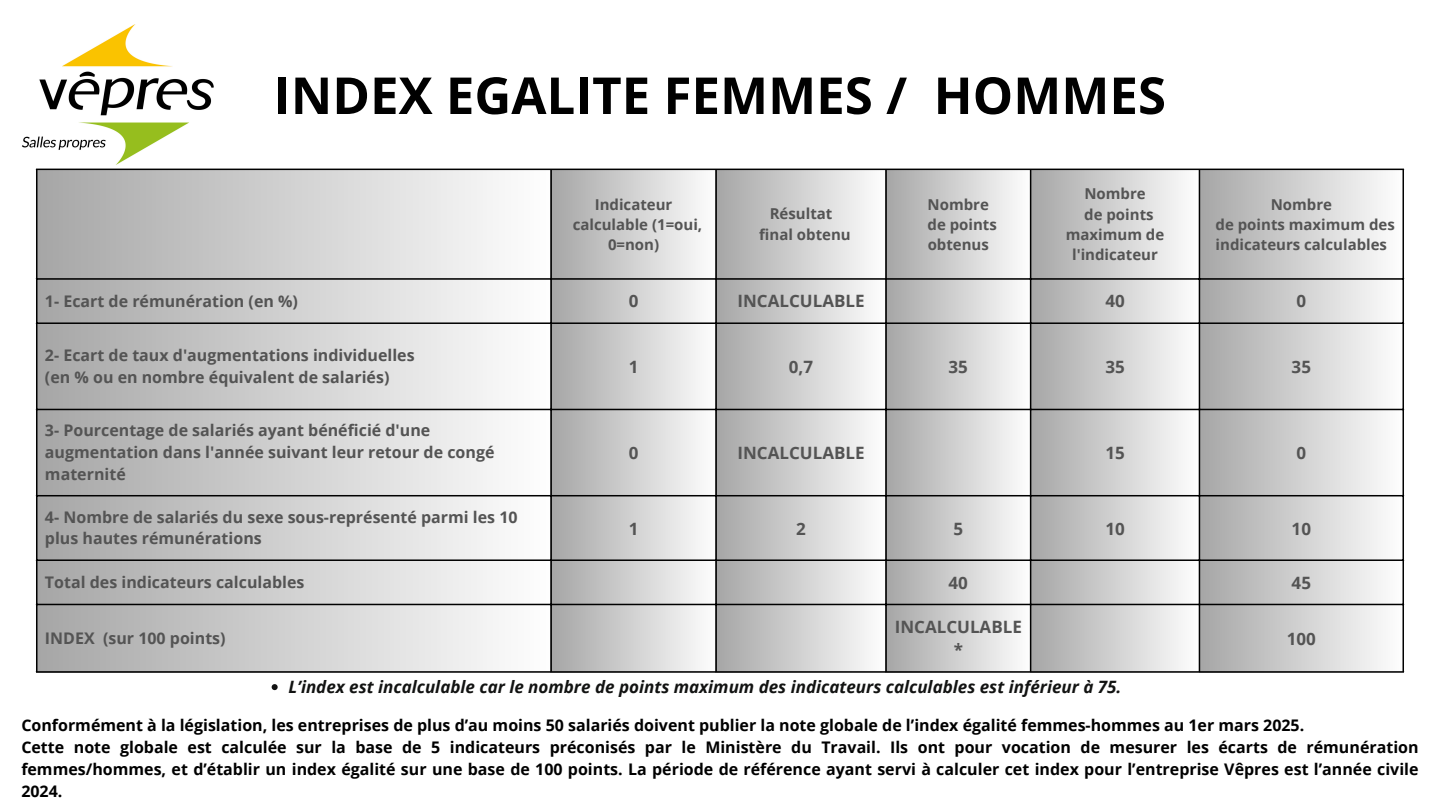
<style>
.page{position:relative;width:1440px;height:810px;background:#fff}
.page>*{position:absolute;margin:0;border:0;box-sizing:border-box;transform-origin:0 0}
.t1{font:700 51px "Open Sans";color:#000}
.t2{font:italic 700 17px "Open Sans";color:#121312}
.t3{font:700 17px/23.2px "Open Sans";color:#545454;text-align:center}
.t4{font:700 16px/21.8px "Open Sans";color:#000}
.t5{font:700 16px/21.8px "Open Sans";color:#545454}
.t6{font:700 15px/20.2px "Open Sans";color:#545454;text-align:center}
</style>
<div class="page">
<div style="left:37px;top:169px;width:514px;height:110px;background:linear-gradient(to right,#a6a6a6,#fefefe)"></div>
<div style="left:551px;top:169px;width:165px;height:110px;background:linear-gradient(to right,#a6a6a6,#fefefe)"></div>
<div style="left:716px;top:169px;width:170px;height:110px;background:linear-gradient(to right,#a6a6a6,#fdfdfd)"></div>
<div style="left:886px;top:169px;width:145px;height:110px;background:linear-gradient(to right,#a6a6a6,#fefefe)"></div>
<div style="left:1030px;top:169px;width:170px;height:110px;background:linear-gradient(to right,#a7a7a7,#fafafa)"></div>
<div style="left:1199px;top:169px;width:204px;height:110px;background:linear-gradient(to right,#a6a6a6,#fdfdfd)"></div>
<div style="left:37px;top:279px;width:514px;height:44px;background:linear-gradient(to right,#a6a6a6,#fefefe)"></div>
<div style="left:551px;top:279px;width:165px;height:44px;background:linear-gradient(to right,#a6a6a6,#fefefe)"></div>
<div style="left:716px;top:279px;width:170px;height:44px;background:linear-gradient(to right,#a6a6a6,#fdfdfd)"></div>
<div style="left:886px;top:279px;width:145px;height:44px;background:linear-gradient(to right,#a6a6a6,#fefefe)"></div>
<div style="left:1030px;top:279px;width:170px;height:44px;background:linear-gradient(to right,#a7a7a7,#fafafa)"></div>
<div style="left:1199px;top:279px;width:204px;height:44px;background:linear-gradient(to right,#a6a6a6,#fdfdfd)"></div>
<div style="left:37px;top:323px;width:514px;height:87px;background:linear-gradient(to right,#a6a6a6,#fefefe)"></div>
<div style="left:551px;top:323px;width:165px;height:87px;background:linear-gradient(to right,#a6a6a6,#fefefe)"></div>
<div style="left:716px;top:323px;width:170px;height:87px;background:linear-gradient(to right,#a6a6a6,#fdfdfd)"></div>
<div style="left:886px;top:323px;width:145px;height:87px;background:linear-gradient(to right,#a6a6a6,#fefefe)"></div>
<div style="left:1030px;top:323px;width:170px;height:87px;background:linear-gradient(to right,#a7a7a7,#fafafa)"></div>
<div style="left:1199px;top:323px;width:204px;height:87px;background:linear-gradient(to right,#a6a6a6,#fdfdfd)"></div>
<div style="left:37px;top:409px;width:514px;height:87px;background:linear-gradient(to right,#a6a6a6,#fefefe)"></div>
<div style="left:551px;top:409px;width:165px;height:87px;background:linear-gradient(to right,#a6a6a6,#fefefe)"></div>
<div style="left:716px;top:409px;width:170px;height:87px;background:linear-gradient(to right,#a6a6a6,#fdfdfd)"></div>
<div style="left:886px;top:409px;width:145px;height:87px;background:linear-gradient(to right,#a6a6a6,#fefefe)"></div>
<div style="left:1030px;top:409px;width:170px;height:87px;background:linear-gradient(to right,#a7a7a7,#fafafa)"></div>
<div style="left:1199px;top:409px;width:204px;height:87px;background:linear-gradient(to right,#a6a6a6,#fdfdfd)"></div>
<div style="left:37px;top:496px;width:514px;height:64px;background:linear-gradient(to right,#a6a6a6,#fefefe)"></div>
<div style="left:551px;top:496px;width:165px;height:64px;background:linear-gradient(to right,#a6a6a6,#fefefe)"></div>
<div style="left:716px;top:496px;width:170px;height:64px;background:linear-gradient(to right,#a6a6a6,#fdfdfd)"></div>
<div style="left:886px;top:496px;width:145px;height:64px;background:linear-gradient(to right,#a6a6a6,#fefefe)"></div>
<div style="left:1030px;top:496px;width:170px;height:64px;background:linear-gradient(to right,#a7a7a7,#fafafa)"></div>
<div style="left:1199px;top:496px;width:204px;height:64px;background:linear-gradient(to right,#a6a6a6,#fdfdfd)"></div>
<div style="left:37px;top:560px;width:514px;height:45px;background:linear-gradient(to right,#a6a6a6,#fefefe)"></div>
<div style="left:551px;top:560px;width:165px;height:45px;background:linear-gradient(to right,#a6a6a6,#fefefe)"></div>
<div style="left:716px;top:560px;width:170px;height:45px;background:linear-gradient(to right,#a6a6a6,#fdfdfd)"></div>
<div style="left:886px;top:560px;width:145px;height:45px;background:linear-gradient(to right,#a6a6a6,#fefefe)"></div>
<div style="left:1030px;top:560px;width:170px;height:45px;background:linear-gradient(to right,#a7a7a7,#fafafa)"></div>
<div style="left:1199px;top:560px;width:204px;height:45px;background:linear-gradient(to right,#a6a6a6,#fdfdfd)"></div>
<div style="left:37px;top:604px;width:514px;height:68px;background:linear-gradient(to right,#a6a6a6,#fefefe)"></div>
<div style="left:551px;top:604px;width:165px;height:68px;background:linear-gradient(to right,#a6a6a6,#fefefe)"></div>
<div style="left:716px;top:604px;width:170px;height:68px;background:linear-gradient(to right,#a6a6a6,#fdfdfd)"></div>
<div style="left:886px;top:604px;width:145px;height:68px;background:linear-gradient(to right,#a6a6a6,#fefefe)"></div>
<div style="left:1030px;top:604px;width:170px;height:68px;background:linear-gradient(to right,#a7a7a7,#fafafa)"></div>
<div style="left:1199px;top:604px;width:204px;height:68px;background:linear-gradient(to right,#a6a6a6,#fdfdfd)"></div>
<hr style="left:36px;top:170px;width:1px;height:501px;background:#000">
<hr style="left:550px;top:170px;width:2px;height:501px;background:#000">
<hr style="left:715px;top:170px;width:2px;height:501px;background:#000">
<hr style="left:885px;top:170px;width:2px;height:501px;background:#000">
<hr style="left:1030px;top:170px;width:1px;height:501px;background:#000">
<hr style="left:1199px;top:170px;width:1px;height:501px;background:#000">
<hr style="left:1403px;top:170px;width:1px;height:501px;background:#000">
<hr style="left:36px;top:169px;width:1368px;height:1px;background:#000">
<hr style="left:36px;top:278px;width:1368px;height:2px;background:#000">
<hr style="left:36px;top:322px;width:1368px;height:2px;background:#000">
<hr style="left:36px;top:409px;width:1368px;height:1px;background:#000">
<hr style="left:36px;top:495px;width:1368px;height:1px;background:#000">
<hr style="left:36px;top:559px;width:1368px;height:2px;background:#000">
<hr style="left:36px;top:604px;width:1368px;height:1px;background:#000">
<hr style="left:36px;top:671px;width:1368px;height:2px;background:#000">
<img style="left:22px;top:24px;width:191px;height:141px">
<svg style="left:272px;top:684px;width:6px;height:6px"></svg>
<h1 class="t1" style="left:274px;top:60px;width:894px">INDEX EGALITE FEMMES / HOMMES</h1>
<p class="t6" style="left:595px;top:194px;width:79px">Indicateur</p>
<p class="t6" style="left:573px;top:214px;width:131px">calculable (1=oui,<br>0=non)</p>
<p class="t6" style="left:770px;top:203px;width:64px">Résultat</p>
<p class="t6" style="left:759px;top:224px;width:93px">final obtenu</p>
<p class="t6" style="left:928px;top:194px;width:63px">Nombre</p>
<p class="t6" style="left:928px;top:214px;width:71px;text-align:left">de points obtenus</p>
<p class="t6" style="left:1084px;top:183px;width:63px">Nombre</p>
<p class="t6" style="left:1066px;top:204px;width:100px">de points maximum de l'indicateur</p>
<p class="t6" style="left:1271px;top:194px;width:63px">Nombre</p>
<p class="t6" style="left:1216px;top:214px;width:181px;text-align:left">de points maximum des indicateurs calculables</p>
<p class="t5" style="left:45px;top:290px;width:254px">1- Ecart de rémunération (en %)</p>
<p class="t3" style="left:629px;top:289px;width:11px">0</p>
<p class="t3" style="left:737px;top:289px;width:129px">INCALCULABLE</p>
<p class="t3" style="left:1105px;top:289px;width:21px">40</p>
<p class="t3" style="left:1296px;top:289px;width:11px">0</p>
<p class="t5" style="left:45px;top:344px;width:371px">2- Ecart de taux d'augmentations individuelles</p>
<p class="t5" style="left:45px;top:366px;width:346px">(en % ou en nombre équivalent de salariés)</p>
<p class="t3" style="left:629px;top:355px;width:11px">1</p>
<p class="t3" style="left:789px;top:355px;width:26px">0,7</p>
<p class="t3" style="left:949px;top:355px;width:21px">35</p>
<p class="t3" style="left:1105px;top:355px;width:21px">35</p>
<p class="t3" style="left:1292px;top:355px;width:21px">35</p>
<p class="t5" style="left:45px;top:419px;width:451px">3- Pourcentage de salariés ayant bénéficié d'une augmentation dans l'année suivant leur retour de congé maternité</p>
<p class="t5" style="left:45px;top:506px;width:474px">4- Nombre de salariés du sexe sous-représenté parmi les 10 plus hautes rémunérations</p>
<p class="t3" style="left:629px;top:441px;width:11px">0</p>
<p class="t3" style="left:737px;top:441px;width:129px">INCALCULABLE</p>
<p class="t3" style="left:1105px;top:441px;width:21px">15</p>
<p class="t3" style="left:1296px;top:441px;width:11px">0</p>
<p class="t3" style="left:629px;top:517px;width:11px">1</p>
<p class="t3" style="left:796px;top:517px;width:11px">2</p>
<p class="t3" style="left:953px;top:517px;width:11px">5</p>
<p class="t3" style="left:1105px;top:517px;width:21px">10</p>
<p class="t3" style="left:1292px;top:517px;width:21px">10</p>
<p class="t5" style="left:45px;top:571px;width:261px">Total des indicateurs calculables</p>
<p class="t3" style="left:949px;top:571px;width:21px">40</p>
<p class="t3" style="left:1292px;top:571px;width:21px">45</p>
<p class="t5" style="left:45px;top:627px;width:182px">INDEX (sur 100 points)</p>
<p class="t3" style="left:895px;top:615px;width:129px">INCALCULABLE *</p>
<p class="t3" style="left:1287px;top:627px;width:31px">100</p>
<p class="t2" style="left:289px;top:675px;width:834px">L’index est incalculable car le nombre de points maximum des indicateurs calculables est inférieur à 75.</p>
<p class="t4" style="left:21px;top:714px;width:1399px">Conformément à la législation, les entreprises de plus d’au moins 50 salariés doivent publier la note globale de l’index égalité femmes-hommes au 1er mars 2025.<br>Cette note globale est calculée sur la base de 5 indicateurs préconisés par le Ministère du Travail. Ils ont pour vocation de mesurer les écarts de rémunération femmes/hommes, et d’établir un index égalité sur une base de 100 points. La période de référence ayant servi à calculer cet index pour l’entreprise Vêpres est l’année civile 2024.</p>
</div>
